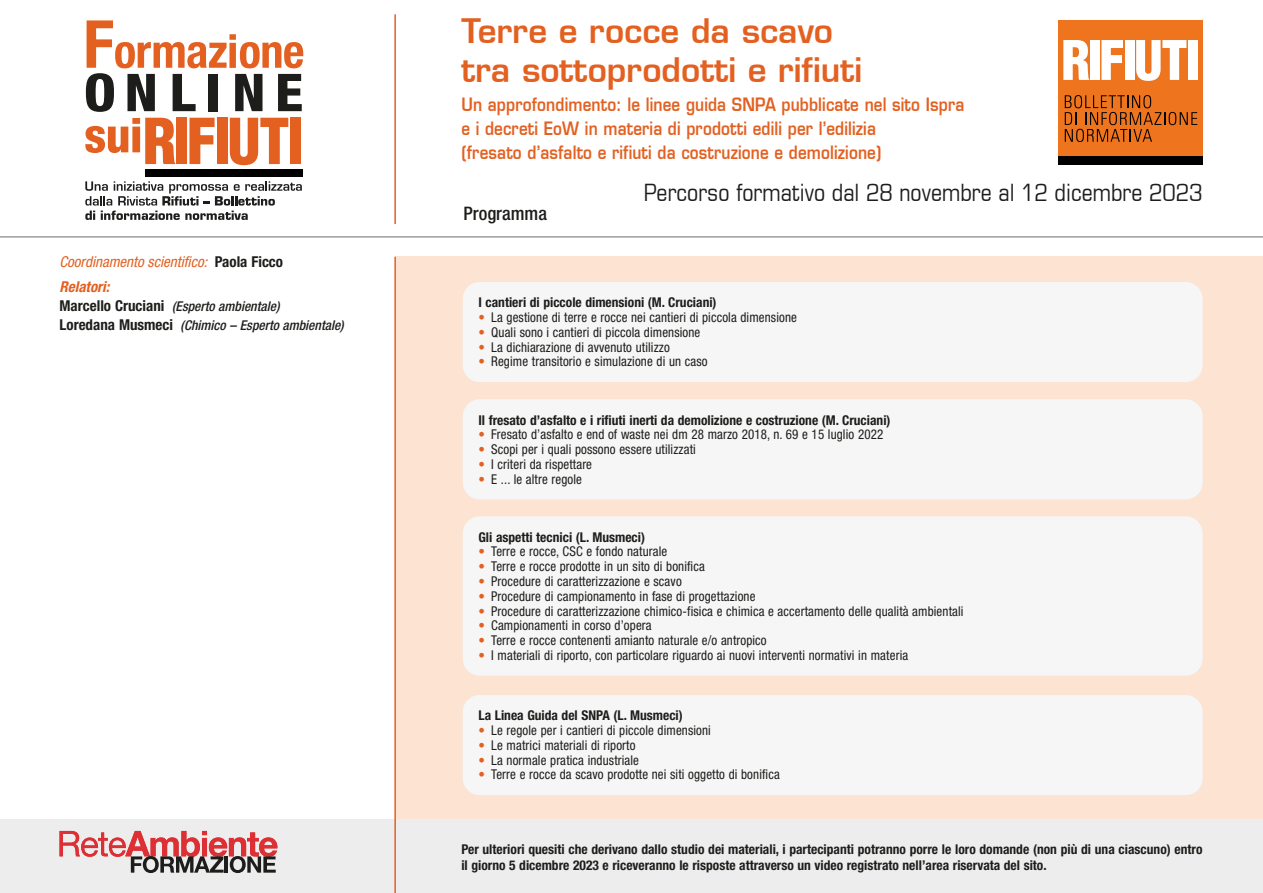
<style>
.page{position:relative;width:1263px;height:893px;background:#fff}
.page>*{position:absolute;margin:0;border:0;box-sizing:border-box;transform-origin:0 0}
.t1{font:600 33px/39px "Eurostile";color:#e36021}
.t2{font:condensed 24px "Eurostile";color:#1d1d1b}
.t3{font:500 condensed 18.6px "Helvetica Neue LT Std";color:#1d1d1b}
.t4{font:600 18px/24px "Eurostile";letter-spacing:.01em;color:#e36021;scale:.85 1}
.t5{font:italic condensed 15px "Helvetica Neue LT Std";color:#e36021}
.t6{font:italic 700 condensed 15px "Helvetica Neue LT Std";color:#e36021}
.t7{font:condensed 13.5px "Helvetica Neue LT Std";letter-spacing:.01em;color:#1d1d1b;scale:.96 1}
.t8{font:700 condensed 13.5px/16.5px "Helvetica Neue LT Std";color:#1d1d1b}
.t9{font:italic 500 condensed 13.5px/19.5px "Helvetica Neue LT Std";color:#1d1d1b}
.s1{font-weight:700;font-style:normal;color:#1d1d1b}
.s2{font-weight:700;font-style:normal;font-size:15px}
.s3{color:#e36021}
</style>
<div class="page">
<div style="left:396px;top:257px;width:867px;height:579px;background:#fce3d2"></div>
<div style="left:0;top:820px;width:1263px;height:73px;background:#ededed"></div>
<hr style="left:394px;top:257px;width:2px;height:636px;background:#e36021">
<hr style="left:0;top:236px;width:1263px;height:2px;background:#9d9d9d">
<hr style="left:394px;top:14px;width:2px;height:210px;background:#e36021">
<div style="left:1058px;top:20px;width:144px;height:145px;background:#ee741e"></div>
<svg style="left:1063px;top:40px;width:26px;height:40px"></svg>
<div style="left:1090px;top:40px;width:9px;height:40px;background:#fff"></div>
<svg style="left:1101px;top:40px;width:22px;height:40px"></svg>
<div style="left:1125px;top:40px;width:9px;height:40px;background:#fff"></div>
<svg style="left:1136px;top:40px;width:50px;height:41px"></svg>
<div style="left:1188px;top:40px;width:10px;height:40px;background:#fff"></div>
<div style="left:1058px;top:157px;width:145px;height:8px;background:#000"></div>
<svg style="left:1065px;top:95px;width:132px;height:47px"></svg>
<svg style="left:60px;top:831px;width:217px;height:42px"></svg>
<svg style="left:86px;top:20px;width:217px;height:92px"></svg>
<div style="left:146px;top:169px;width:157px;height:8px;background:#000"></div>
<svg style="left:85px;top:118px;width:90px;height:46px"></svg>
<div style="left:176px;top:118px;width:11px;height:46px;background:#e36021"></div>
<svg style="left:189px;top:118px;width:26px;height:46px"></svg>
<div style="left:217px;top:118px;width:11px;height:46px;background:#e36021"></div>
<svg style="left:230px;top:118px;width:58px;height:47px"></svg>
<div style="left:290px;top:118px;width:11px;height:46px;background:#e36021"></div>
<svg style="left:85px;top:181px;width:217px;height:39px"></svg>
<div style="left:463px;top:399px;width:740px;height:100px;background:#f6f6f6;border-radius:17px"></div>
<div style="left:463px;top:516px;width:740px;height:160px;background:#f6f6f6;border-radius:17px"></div>
<div style="left:463px;top:695px;width:740px;height:100px;background:#f6f6f6;border-radius:17px"></div>
<div style="left:463px;top:282px;width:740px;height:100px;background:#f6f6f6;border-radius:17px"></div>
<p class="t5" style="left:60px;top:253px;width:225px">Coordinamento scientifico: <span class="s1">Paola Ficco</span></p>
<p class="t6" style="left:60px;top:278px;width:51px">Relatori:</p>
<p class="t9" style="left:60px;top:297px;width:286px"><span class="s2">Marcello Cruciani</span> (Esperto ambientale)<br><span class="s2">Loredana Musmeci</span> (Chimico – Esperto ambientale)</p>
<h1 class="t1" style="left:461px;top:12px;width:402px">Terre e rocce da scavo tra sottoprodotti e rifiuti</h1>
<h3 class="t4" style="left:461px;top:92px;width:593px">Un approfondimento: le linee guida SNPA pubblicate nel sito Ispra e i decreti EoW in materia di prodotti edili per l’edilizia<br>(fresato d’asfalto e rifiuti da costruzione e demolizione)</h3>
<h2 class="t2" style="left:644px;top:178px;width:560px">Percorso formativo dal 28 novembre al 12 dicembre 2023</h2>
<h3 class="t3" style="left:463px;top:203px;width:85px">Programma</h3>
<p class="t8" style="left:478px;top:294px;width:240px">I cantieri di piccole dimensioni (M. Cruciani)</p>
<p class="t7" style="left:478px;top:310px;width:333px"><span class="s3">•</span> La gestione di terre e rocce nei cantieri di piccola dimensione</p>
<p class="t7" style="left:478px;top:324px;width:233px"><span class="s3">•</span> Quali sono i cantieri di piccola dimensione</p>
<p class="t7" style="left:478px;top:339px;width:201px"><span class="s3">•</span> La dichiarazione di avvenuto utilizzo</p>
<p class="t7" style="left:478px;top:354px;width:240px"><span class="s3">•</span> Regime transitorio e simulazione di un caso</p>
<p class="t8" style="left:478px;top:411px;width:414px">Il fresato d’asfalto e i rifiuti inerti da demolizione e costruzione (M. Cruciani)</p>
<p class="t7" style="left:478px;top:427px;width:423px"><span class="s3">•</span> Fresato d’asfalto e end of waste nei dm 28 marzo 2018, n. 69 e 15 luglio 2022</p>
<p class="t7" style="left:478px;top:442px;width:228px"><span class="s3">•</span> Scopi per i quali possono essere utilizzati</p>
<p class="t7" style="left:478px;top:456px;width:120px"><span class="s3">•</span> I criteri da rispettare</p>
<p class="t7" style="left:478px;top:471px;width:109px"><span class="s3">•</span> E ... le altre regole</p>
<p class="t8" style="left:478px;top:528px;width:168px">Gli aspetti tecnici (L. Musmeci)</p>
<p class="t7" style="left:478px;top:544px;width:198px"><span class="s3">•</span> Terre e rocce, CSC e fondo naturale</p>
<p class="t7" style="left:478px;top:559px;width:237px"><span class="s3">•</span> Terre e rocce prodotte in un sito di bonifica</p>
<p class="t7" style="left:478px;top:573px;width:213px"><span class="s3">•</span> Procedure di caratterizzazione e scavo</p>
<p class="t7" style="left:478px;top:588px;width:290px"><span class="s3">•</span> Procedure di campionamento in fase di progettazione</p>
<p class="t7" style="left:478px;top:603px;width:507px"><span class="s3">•</span> Procedure di caratterizzazione chimico-fisica e chimica e accertamento delle qualità ambientali</p>
<p class="t7" style="left:478px;top:618px;width:182px"><span class="s3">•</span> Campionamenti in corso d’opera</p>
<p class="t7" style="left:478px;top:632px;width:302px"><span class="s3">•</span> Terre e rocce contenenti amianto naturale e/o antropico</p>
<p class="t7" style="left:478px;top:647px;width:449px"><span class="s3">•</span> I materiali di riporto, con particolare riguardo ai nuovi interventi normativi in materia</p>
<p class="t8" style="left:478px;top:707px;width:206px">La Linea Guida del SNPA (L. Musmeci)</p>
<p class="t7" style="left:478px;top:722px;width:244px"><span class="s3">•</span> Le regole per i cantieri di piccole dimensioni</p>
<p class="t7" style="left:478px;top:737px;width:165px"><span class="s3">•</span> Le matrici materiali di riporto</p>
<p class="t7" style="left:478px;top:752px;width:169px"><span class="s3">•</span> La normale pratica industriale</p>
<p class="t7" style="left:478px;top:767px;width:315px"><span class="s3">•</span> Terre e rocce da scavo prodotte nei siti oggetto di bonifica</p>
<p class="t8" style="left:461px;top:841px;width:743px">Per ulteriori quesiti che derivano dallo studio dei materiali, i partecipanti potranno porre le loro domande (non più di una ciascuno) entro il giorno 5 dicembre 2023 e riceveranno le risposte attraverso un video registrato nell’area riservata del sito.</p>
</div>
